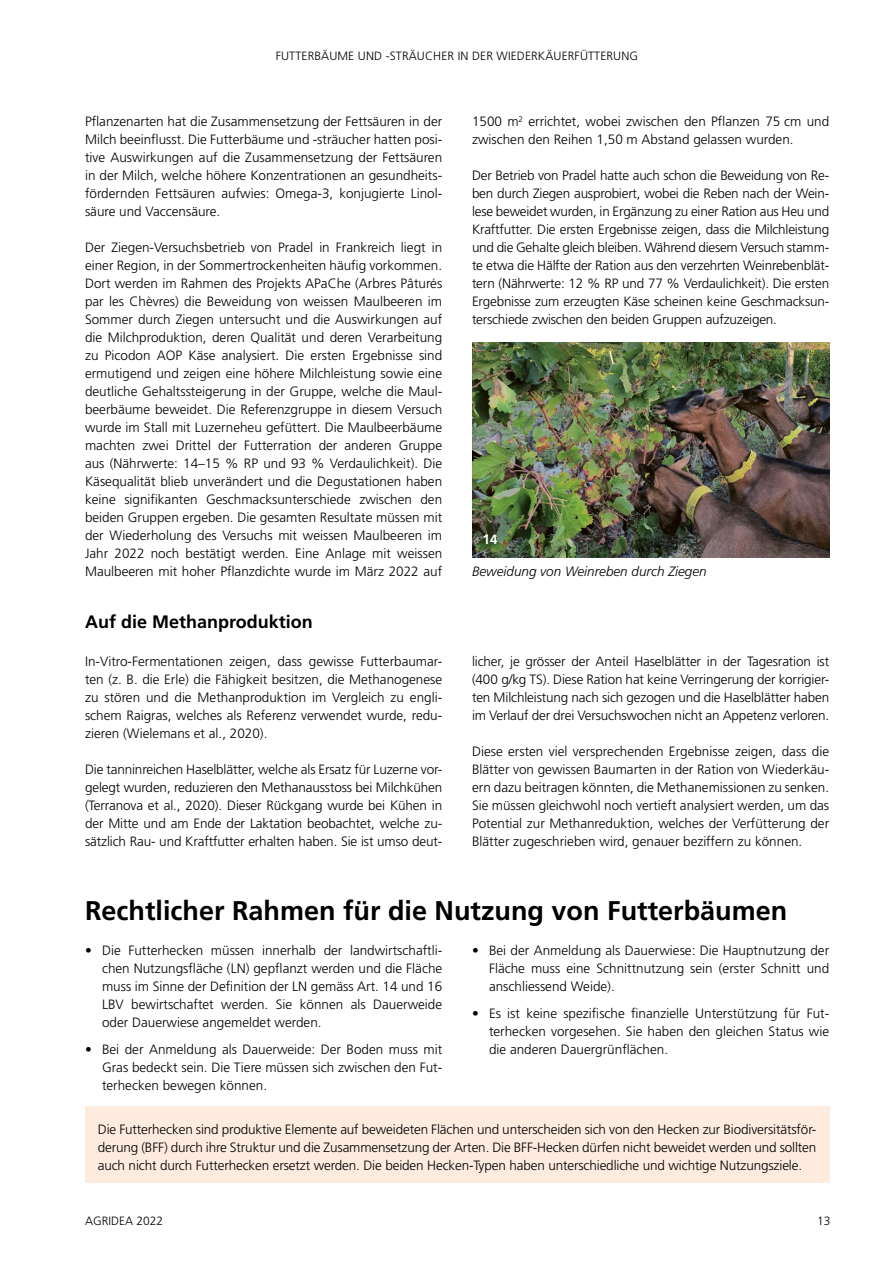
<style>
.page{position:relative;width:893px;height:1263px;background:#fff}
.page>*{position:absolute;margin:0;border:0;box-sizing:border-box;transform-origin:0 0}
.t1{font:700 27px "Frutiger LT Pro";color:#000}
.t2{font:700 18px "Frutiger LT Pro";color:#000}
.t3{font:300 13.5px/18px "Frutiger LT Pro";color:#000;text-align:justify}
.t4{font:300 13.5px/18px "Frutiger";color:#000;text-align:justify}
.t5{font:italic 300 13.5px "Frutiger LT Pro";color:#000}
.t6{font:700 13.5px "Frutiger LT Pro";color:#fff}
.t7{font:300 12px "Frutiger LT Pro";color:#000}
</style>
<div class="page">
<img style="left:472px;top:342px;width:357px;height:215px">
<div style="left:85px;top:1106px;width:744px;height:77px;background:#fdebe0"></div>
<p class="t7" style="left:276px;top:49px;width:13px">Futterb</p>
<p class="t7" style="left:321px;top:49px;width:17px">äume</p>
<p class="t7" style="left:358px;top:49px;width:9px">und</p>
<p class="t7" style="left:386px;top:49px;width:40px">-sträucher</p>
<p class="t7" style="left:458px;top:49px;width:22px">in der</p>
<p class="t7" style="left:497px;top:49px;width:22px">Wiederk</p>
<p class="t7" style="left:545px;top:49px;width:16px">äuerf</p>
<p class="t7" style="left:580px;top:49px;width:17px">ütterung</p>
<p class="t3" style="left:85px;top:112px;width:359px">Pflanzenarten hat die Zusammensetzung der Fettsäuren in der Milch beeinflusst. Die Futterbäume und -sträucher hatten posi&shy;tive Auswirkungen auf die Zusammensetzung der Fettsäuren in der Milch, welche höhere Konzentrationen an gesundheits&shy;fördernden Fettsäuren aufwies: Omega-3, konjugierte Linol&shy;säure und Vaccensäure.</p>
<p class="t3" style="left:85px;top:238px;width:359px">Der Ziegen-Versuchsbetrieb von Pradel in Frankreich liegt in einer Region, in der Sommertrockenheiten häufig vorkommen.<br>Dort werden im Rahmen des Projekts APaChe (Arbres Pâturés par les Chèvres) die Beweidung von weissen Maulbeeren im Sommer durch Ziegen untersucht und die Auswirkungen auf die Milchproduktion, deren Qualität und deren Verarbeitung zu Picodon AOP Käse analysiert. Die ersten Ergebnisse sind ermutigend und zeigen eine höhere Milchleistung sowie eine deutliche Gehaltssteigerung in der Gruppe, welche die Maul&shy;beerbäume beweidet. Die Referenzgruppe in diesem Versuch wurde im Stall mit Luzerneheu gefüttert. Die Maulbeerbäume machten zwei Drittel der Futterration der anderen Gruppe aus (Nährwerte: 14–15 % RP und 93 % Verdaulichkeit). Die Käsequalität blieb unverändert und die Degustationen haben keine signifikanten Geschmacksunterschiede zwischen den beiden Gruppen ergeben. Die gesamten Resultate müssen mit der Wiederholung des Versuchs mit weissen Maulbeeren im Jahr 2022 noch bestätigt werden. Eine Anlage mit weissen Maulbeeren mit hoher Pflanzdichte wurde im März 2022 auf</p>
<h2 class="t2" style="left:85px;top:611px;width:229px">Auf die Methanproduktion</h2>
<p class="t3" style="left:85px;top:652px;width:359px">In-Vitro-Fermentationen zeigen, dass gewisse Futterbaumar&shy;ten (z. B. die Erle) die Fähigkeit besitzen, die Methanogenese zu stören und die Methanproduktion im Vergleich zu engli&shy;schem Raigras, welches als Referenz verwendet wurde, redu&shy;zieren (Wielemans et al., 2020).</p>
<p class="t3" style="left:85px;top:760px;width:359px">Die tanninreichen Haselblätter, welche als Ersatz für Luzerne vor&shy;gelegt wurden, reduzieren den Methanausstoss bei Milchkühen (Terranova et al., 2020). Dieser Rückgang wurde bei Kühen in der Mitte und am Ende der Laktation beobachtet, welche zu&shy;sätzlich Rau- und Kraftfutter erhalten haben. Sie ist umso deut-</p>
<p class="t3" style="left:472px;top:112px;width:359px">1500 m<sup>2</sup> errichtet, wobei zwischen den Pflanzen 75 cm und zwischen den Reihen 1,50 m Abstand gelassen wurden.</p>
<p class="t3" style="left:472px;top:166px;width:359px">Der Betrieb von Pradel hatte auch schon die Beweidung von Re&shy;ben durch Ziegen ausprobiert, wobei die Reben nach der Wein&shy;lese beweidet wurden, in Ergänzung zu einer Ration aus Heu und Kraftfutter. Die ersten Ergebnisse zeigen, dass die Milchleistung und die Gehalte gleich bleiben. Während diesem Versuch stamm&shy;te etwa die Hälfte der Ration aus den verzehrten Weinrebenblät&shy;tern (Nährwerte: 12 % RP und 77 % Verdaulichkeit). Die ersten Ergebnisse zum erzeugten Käse scheinen keine Geschmacksun&shy;terschiede zwischen den beiden Gruppen aufzuzeigen.</p>
<p class="t6" style="left:483px;top:531px;width:17px">14</p>
<p class="t5" style="left:472px;top:563px;width:236px">Beweidung von Weinreben durch Ziegen</p>
<p class="t3" style="left:472px;top:652px;width:359px">licher, je grösser der Anteil Haselblätter in der Tagesration ist (400 g/kg TS). Diese Ration hat keine Verringerung der korrigier&shy;ten Milchleistung nach sich gezogen und die Haselblätter haben im Verlauf der drei Versuchswochen nicht an Appetenz verloren.</p>
<p class="t3" style="left:472px;top:742px;width:359px">Diese ersten viel versprechenden Ergebnisse zeigen, dass die Blätter von gewissen Baumarten in der Ration von Wiederkäu&shy;ern dazu beitragen könnten, die Methanemissionen zu senken.<br>Sie müssen gleichwohl noch vertieft analysiert werden, um das Potential zur Methanreduktion, welches der Verfütterung der Blätter zugeschrieben wird, genauer beziffern zu können.</p>
<h1 class="t1" style="left:85px;top:895px;width:704px">Rechtlicher Rahmen für die Nutzung von Futterbäumen</h1>
<p class="t4" style="left:102px;top:941px;width:342px;text-indent:-17px">• Die Futterhecken müssen innerhalb der landwirtschaftli&shy;chen Nutzungsfläche (LN) gepflanzt werden und die Fläche muss im Sinne der Definition der LN gemäss Art. 14 und 16<br>LBV bewirtschaftet werden. Sie können als Dauerweide oder Dauerwiese angemeldet werden.</p>
<p class="t4" style="left:102px;top:1040px;width:342px;text-indent:-17px">• Bei der Anmeldung als Dauerweide: Der Boden muss mit Gras bedeckt sein. Die Tiere müssen sich zwischen den Fut&shy;terhecken bewegen können.</p>
<p class="t4" style="left:489px;top:941px;width:342px;text-indent:-17px">• Bei der Anmeldung als Dauerwiese: Die Hauptnutzung der Fläche muss eine Schnittnutzung sein (erster Schnitt und anschliessend Weide).</p>
<p class="t4" style="left:489px;top:1004px;width:342px;text-indent:-17px">• Es ist keine spezifische finanzielle Unterstützung für Fut&shy;terhecken vorgesehen. Sie haben den gleichen Status wie die anderen Dauergrünflächen.</p>
<p class="t3" style="left:98px;top:1120px;width:720px">Die Futterhecken sind produktive Elemente auf beweideten Flächen und unterscheiden sich von den Hecken zur Biodiversitätsför&shy;derung (BFF) durch ihre Struktur und die Zusammensetzung der Arten. Die BFF-Hecken dürfen nicht beweidet werden und sollten auch nicht durch Futterhecken ersetzt werden. Die beiden Hecken-Typen haben unterschiedliche und wichtige Nutzungsziele.</p>
<p class="t7" style="left:85px;top:1214px;width:80px">AGRIDEA 2022</p>
<p class="t7" style="left:817px;top:1214px;width:15px">13</p>
</div>
